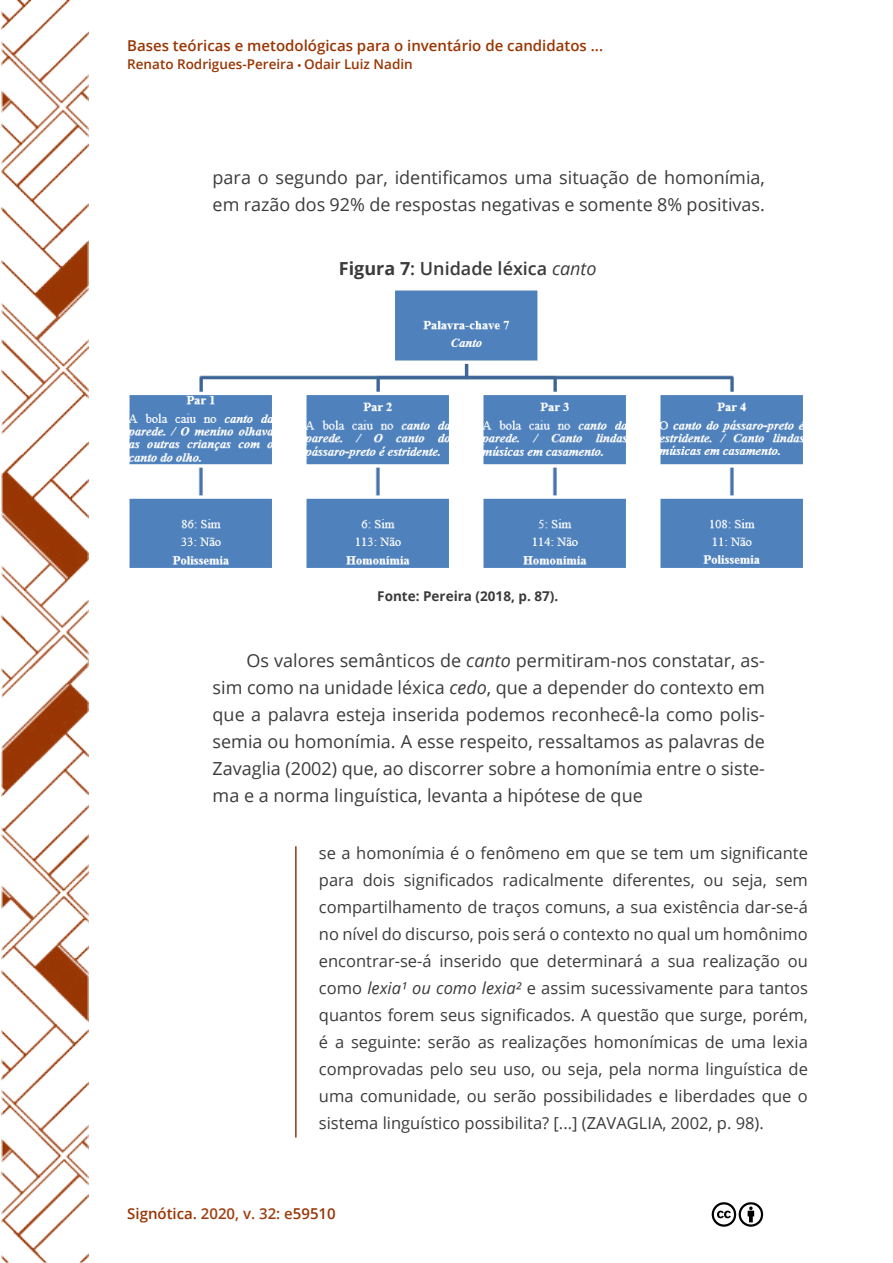
<style>
.page{position:relative;width:893px;height:1263px;background:#fff}
.page>*{position:absolute;margin:0;border:0;box-sizing:border-box;transform-origin:0 0}
.t1{font:18px/27px "Open Sans";color:#3c3b3b}
.t2{font:600 18px "Open Sans";color:#3c3b3b}
.t3{font:16.5px/27px "Open Sans";color:#3c3b3b;text-align:justify}
.t4{font:600 15px "Open Sans";color:#983503}
.t5{font:600 13.5px "Open Sans";color:#983503}
.t6{font:700 13.5px "Open Sans";color:#3c3b3b}
.s1{font-family:"Myriad Pro";font-weight:400}
.s2{font-weight:700}
.s3{font-weight:400;font-style:italic}
.s4{font-style:italic}
.s5{color:#9d3f10}
</style>
<div class="page">
<img style="left:1px;top:0;width:87px;height:1263px">
<svg style="left:711px;top:1202px;width:53px;height:25px"></svg>
<img style="left:129px;top:290px;width:674px;height:278px">
<hr style="left:295px;top:846px;width:2px;height:291px;background:#9b3515">
<p class="t4" style="left:127px;top:35px;width:477px">Bases teóricas e metodológicas para o inventário de candidatos ...</p>
<p class="t5" style="left:127px;top:55px;width:287px">Renato Rodrigues-Pereira <span class="s1">•</span> Odair Luiz Nadin</p>
<p class="t1" style="left:213px;top:163px;width:554px">para o segundo par, identificamos uma situação de homonímia, em razão dos 92% de respostas negativas e somente 8% positivas.</p>
<p class="t2" style="left:339px;top:256px;width:259px"><span class="s2">Figura 7</span>: Unidade léxica <span class="s3">canto</span></p>
<p class="t6" style="left:377px;top:586px;width:182px">Fonte: Pereira (2018, p. 87).</p>
<p class="t1" style="left:213px;top:646px;width:554px;text-align:justify;text-indent:34px">Os valores semânticos de <span class="s4">canto</span> permitiram-nos constatar, as&shy;sim como na unidade léxica <span class="s4">cedo</span>, que a depender do contexto em que a palavra esteja inserida podemos reconhecê-la como polis&shy;semia ou homonímia. A esse respeito, ressaltamos as palavras de Zavaglia (2002) que, ao discorrer sobre a homonímia entre o siste&shy;ma e a norma linguística, levanta a hipótese de que</p>
<p class="t3" style="left:319px;top:839px;width:491px">se a homonímia é o fenômeno em que se tem um significante para dois significados radicalmente diferentes, ou seja, sem compartilhamento de traços comuns, a sua existência dar-se-á no nível do discurso, pois será o contexto no qual um homônimo encontrar-se-á inserido que determinará a sua realização ou como <span class="s4">lexia¹ ou como lexia²</span> e assim sucessivamente para tantos quantos forem seus significados. A questão que surge, porém, é a seguinte: serão as realizações homonímicas de uma lexia comprovadas pelo seu uso, ou seja, pela norma linguística de uma comunidade, ou serão possibilidades e liberdades que o sistema linguístico possibilita? [...] (ZAVAGLIA, 2002, p. 98).</p>
<p class="t4" style="left:127px;top:1203px;width:210px">Signótica. <span class="s5">2020, v. 32: e</span>59510</p>
</div>
